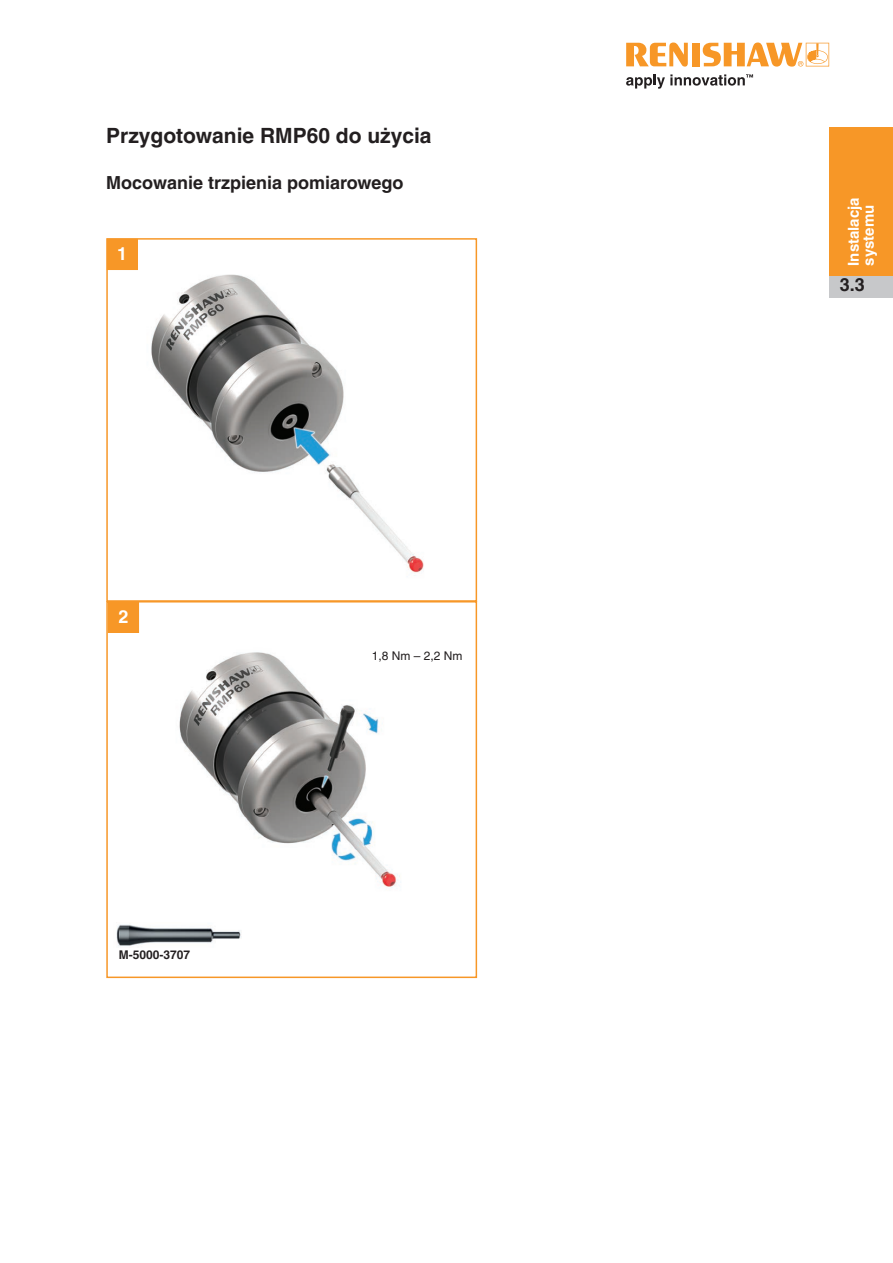
<style>
.page{position:relative;width:893px;height:1263px;background:#fff}
.page>*{position:absolute;margin:0;border:0;box-sizing:border-box;transform-origin:0 0}
.Heading_1{font:700 21px "Helvetica LT Pro";color:#231f20}
.Heading_2{font:700 18px "Helvetica LT Pro";color:#231f20}
.Figure_Steps{font:700 18px "Helvetica LT Pro";color:#fff}
.t1{font:700 15px/15px "Helvetica LT Pro";color:#fff}
.Body_Text_10pt_Bold{font:700 12px "Helvetica LT Pro";color:#231f20}
.Trad_Chinese_diagnos{font:12px "Helvetica LT Pro";color:#231f20}
</style>
<div class="page">
<svg style="left:626px;top:43px;width:62px;height:24px"></svg>
<div style="left:692px;top:43px;width:8px;height:23px;background:#f79727"></div>
<svg style="left:703px;top:43px;width:126px;height:24px"></svg>
<svg style="left:626px;top:74px;width:127px;height:15px"></svg>
<div style="left:829px;top:128px;width:64px;height:148px;background:#f79727"></div>
<div style="left:829px;top:276px;width:64px;height:22px;background:#c7c8ca"></div>
<img style="left:139px;top:614px;width:262px;height:274px">
<div style="left:106px;top:601px;width:371px;height:377px;border:2px solid #f79727"></div>
<div style="left:106px;top:238px;width:371px;height:364px;border:2px solid #f79727"></div>
<div style="left:107px;top:239px;width:31px;height:31px;background:#f79727"></div>
<div style="left:108px;top:602px;width:31px;height:31px;background:#f79727"></div>
<img style="left:116px;top:924px;width:125px;height:22px">
<img style="left:151px;top:274px;width:273px;height:302px">
<p class="Heading_1" style="left:106px;top:122px;width:327px">Przygotowanie RMP60 do użycia</p>
<p class="Heading_2" style="left:106px;top:172px;width:299px">Mocowanie trzpienia pomiarowego</p>
<p class="Figure_Steps" style="left:117px;top:243px;width:12px">1</p>
<p class="Figure_Steps" style="left:118px;top:606px;width:12px">2</p>
<p class="Body_Text_10pt_Bold" style="left:119px;top:948px;width:73px">M-5000-3707</p>
<p class="Trad_Chinese_diagnos" style="left:372px;top:649px;width:92px">1,8 Nm – 2,2 Nm</p>
<p class="t1" style="left:846px;top:266px;width:70px;rotate:-90deg">Instalacja systemu</p>
<p class="Heading_2" style="left:840px;top:274px;width:27px">3.3</p>
</div>
